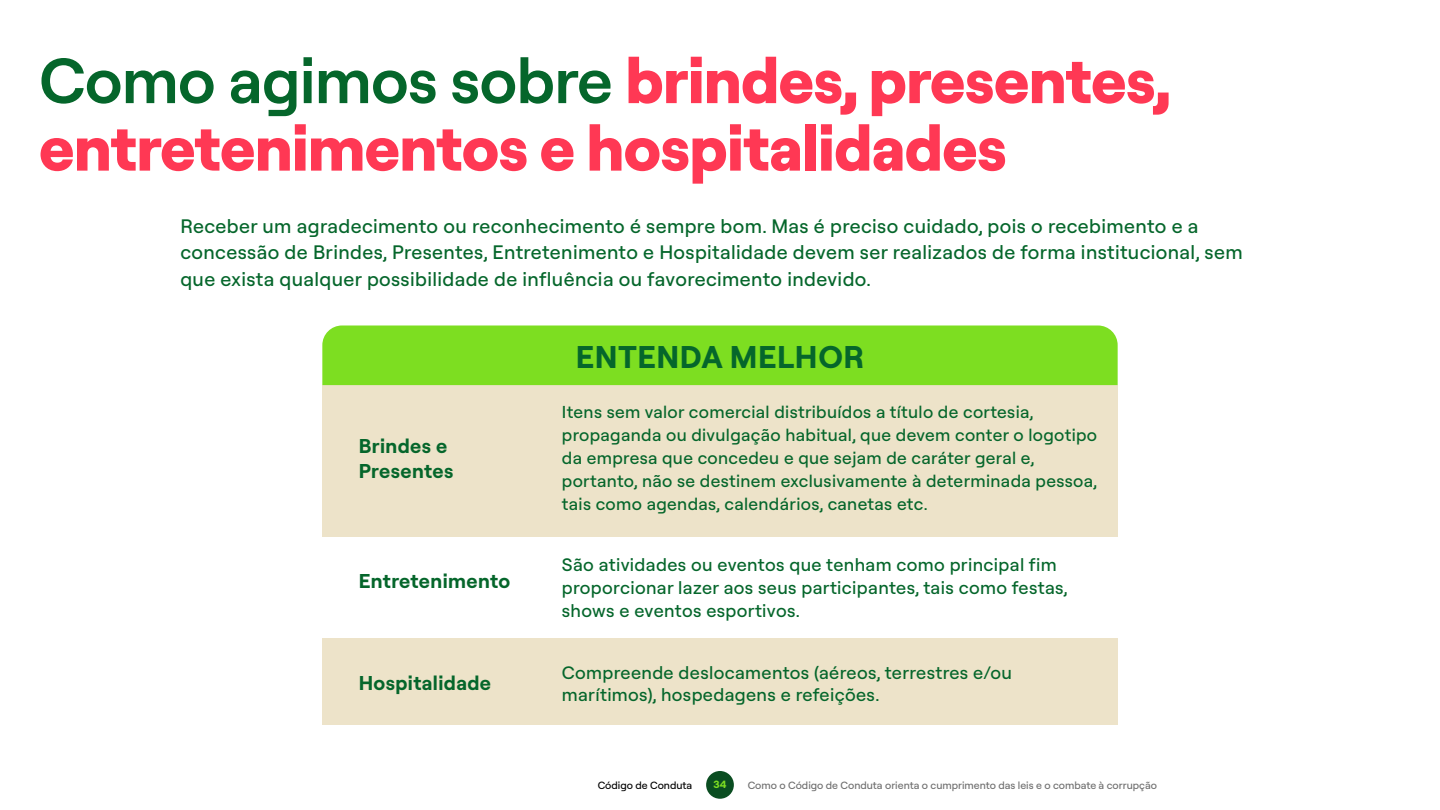
<style>
.page{position:relative;width:1440px;height:810px;background:#fff}
.page>*{position:absolute;margin:0;border:0;box-sizing:border-box;transform-origin:0 0}
.t1{font:800 63.75px/67.5px "Roobert";letter-spacing:-.01em;color:#ff3854}
.t2{font:700 31.42px "Roobert";letter-spacing:.02em;color:#05662b}
.t3{font:700 20.02px/24.4px "Roobert";letter-spacing:.02em;color:#05662b}
.t4{font:500 19.5px/26.1px "Roobert";letter-spacing:.02em;color:#05662b}
.t5{font:500 18px/22.9px "Roobert";letter-spacing:.02em;color:#05662b}
.t6{font:500 17.25px/22.9px "Roobert";letter-spacing:.02em;color:#05662b}
.t7{font:500 10.5px "Roobert";color:#6e6e6e}
.t8{font:500 10.5px "Roobert";color:#000}
.t9{font:700 10.5px "Roobert";color:#7dde21}
.s1{font-weight:600;color:#05662b}
</style>
<div class="page">
<div style="left:706px;top:771px;width:28px;height:28px;background:#0a4d21;border-radius:50%"></div>
<div style="left:322px;top:385px;width:796px;height:151px;background:#ede3c9"></div>
<div style="left:322px;top:638px;width:796px;height:87px;background:#ede3c9"></div>
<div style="left:322px;top:326px;width:796px;height:59px;background:#7dde21"></div>
<h1 class="t1" style="left:39px;top:42px;width:1134px"><span class="s1">Como agimos sobre</span> brindes, presentes, entretenimentos e hospitalidades</h1>
<p class="t4" style="left:180px;top:212px;width:1064px">Receber um agradecimento ou reconhecimento é sempre bom. Mas é preciso cuidado, pois o recebimento e a concessão de Brindes, Presentes, Entretenimento e Hospitalidade devem ser realizados de forma institucional, sem que exista qualquer possibilidade de influência ou favorecimento indevido.</p>
<p class="t3" style="left:359px;top:433px;width:96px">Brindes e<br>Presentes</p>
<p class="t3" style="left:359px;top:568px;width:153px">Entretenimento</p>
<p class="t3" style="left:359px;top:669px;width:134px">Hospitalidade</p>
<h2 class="t2" style="left:576px;top:334px;width:290px">ENTENDA MELHOR</h2>
<p class="t6" style="left:562px;top:400px;width:537px">Itens sem valor comercial distribuídos a título de cortesia, propaganda ou divulgação habitual, que devem conter o logotipo da empresa que concedeu e que sejam de caráter geral e, portanto, não se destinem exclusivamente à determinada pessoa, tais como agendas, calendários, canetas etc.</p>
<p class="t5" style="left:562px;top:552px;width:507px">São atividades ou eventos que tenham como principal fim proporcionar lazer aos seus participantes, tais como festas, shows e eventos esportivos.</p>
<p class="t5" style="left:562px;top:660px;width:452px">Compreende deslocamentos (aéreos, terrestres e/ou marítimos), hospedagens e refeições.</p>
<p class="t8" style="left:598px;top:778px;width:96px">Código de Conduta</p>
<p class="t9" style="left:714px;top:777px;width:14px">34</p>
<p class="t7" style="left:748px;top:778px;width:411px">Como o Código de Conduta orienta o cumprimento das leis e o combate à corrupção</p>
</div>
